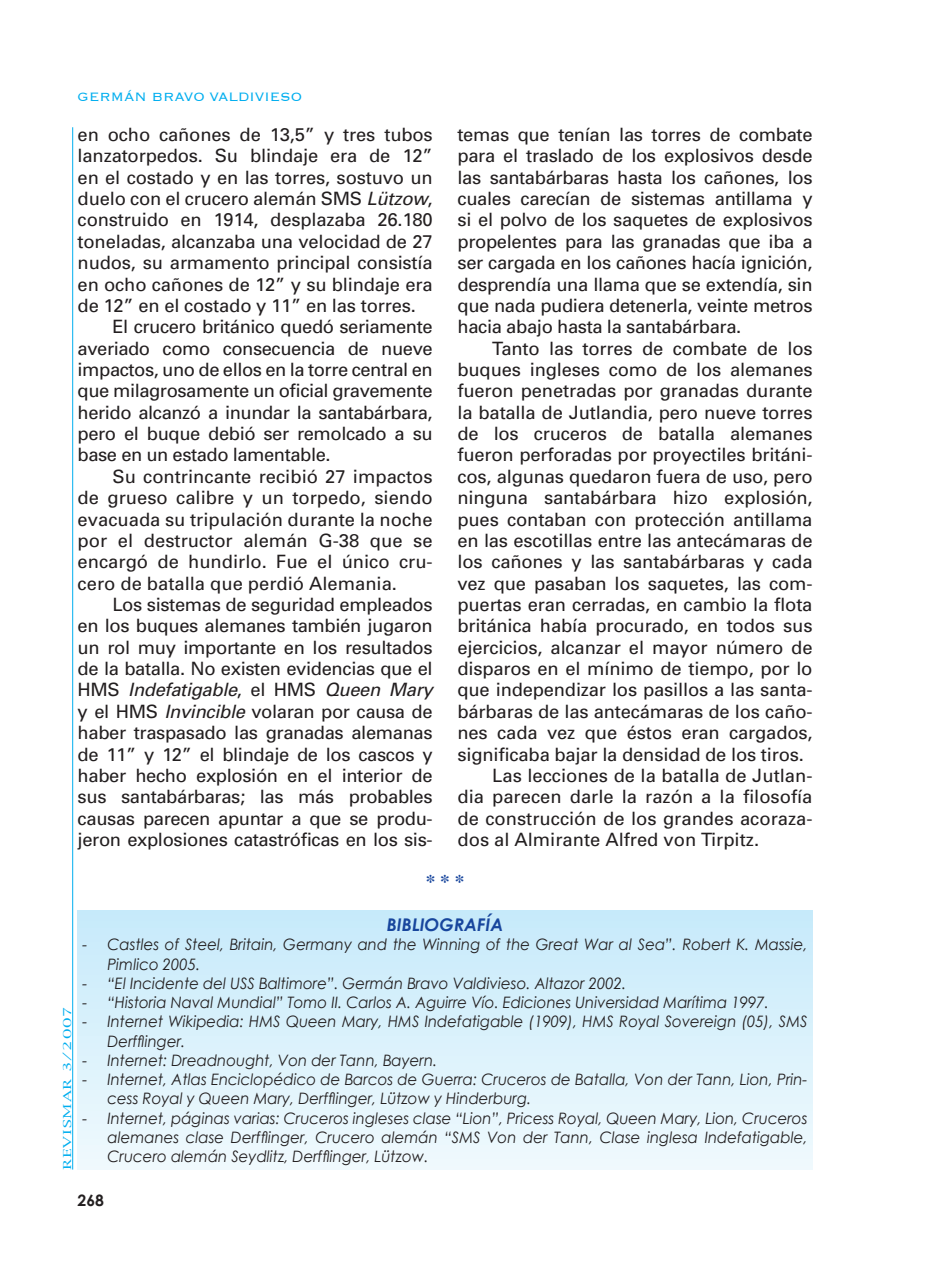
<style>
.page{position:relative;width:925px;height:1272px;background:#fff}
.page>*{position:absolute;margin:0;border:0;box-sizing:border-box;transform-origin:0 0}
.t1{font:700 19.25px "Times";color:#18469d}
.t2{font:18.38px/21.3px "Univers";letter-spacing:-.01em;color:#231f20;text-align:justify}
.t3{font:italic 18.38px "Univers";letter-spacing:-.02em;color:#231f20}
.t4{font:italic 700 17.5px "Century Gothic";color:#18469d}
.t5{font:italic 15.75px/19.2px "Century Gothic";color:#231f20;scale:.95 1}
.t6{font:300 15.75px "Copperplate";color:#00aeef}
.t7{font:700 15.75px "Century Gothic";color:#231f20}
.t8{font:10.5px "New York";letter-spacing:.05em;color:#00aeef;scale:1.5 1}
.s1{font-style:italic}
.s2{font-style:normal}
</style>
<div class="page">
<hr style="left:72px;top:127px;width:1px;height:1042px;background:#00aeef">
<div style="left:78px;top:910px;width:734px;height:259px;background:linear-gradient(to bottom,#c6eafa,#f0f9fd)"></div>
<p class="t6" style="left:78px;top:87px;width:226px">GERMÁN BRAVO VALDIVIESO</p>
<p class="t2" style="left:78px;top:124px;width:356px">en ocho cañones de 13,5” y tres tubos</p>
<p class="t2" style="left:78px;top:145px;width:356px">lanzatorpedos. Su blindaje era de 12”</p>
<p class="t2" style="left:78px;top:167px;width:356px">en el costado y en las torres, sostuvo un</p>
<p class="t2" style="left:78px;top:188px;width:356px">duelo con el crucero alemán SMS <span class="s1">Lützow</span>,</p>
<p class="t2" style="left:78px;top:209px;width:356px">construido en 1914, desplazaba 26.180</p>
<p class="t2" style="left:78px;top:231px;width:356px">toneladas, alcanzaba una velocidad de 27</p>
<p class="t2" style="left:78px;top:252px;width:356px">nudos, su armamento principal consistía</p>
<p class="t2" style="left:78px;top:273px;width:356px">en ocho cañones de 12” y su blindaje era</p>
<p class="t2" style="left:78px;top:295px;width:339px">de 12” en el costado y 11” en las torres.</p>
<p class="t2" style="left:112px;top:316px;width:321px">El crucero británico quedó seriamente</p>
<p class="t2" style="left:78px;top:337px;width:356px">averiado como consecuencia de nueve</p>
<p class="t2" style="left:78px;top:359px;width:356px">impactos, uno de ellos en la torre central en</p>
<p class="t2" style="left:78px;top:380px;width:356px">que milagrosamente un oficial gravemente</p>
<p class="t2" style="left:78px;top:402px;width:356px">herido alcanzó a inundar la santabárbara,</p>
<p class="t2" style="left:78px;top:423px;width:356px">pero el buque debió ser remolcado a su</p>
<p class="t2" style="left:78px;top:444px;width:254px">base en un estado lamentable.</p>
<p class="t2" style="left:112px;top:466px;width:321px">Su contrincante recibió 27 impactos</p>
<p class="t2" style="left:78px;top:487px;width:356px">de grueso calibre y un torpedo, siendo</p>
<p class="t2" style="left:78px;top:508px;width:356px">evacuada su tripulación durante la noche</p>
<p class="t2" style="left:78px;top:530px;width:356px">por el destructor alemán G-38 que se</p>
<p class="t2" style="left:78px;top:551px;width:356px">encargó de hundirlo. Fue el único cru-</p>
<p class="t2" style="left:78px;top:572px;width:321px">cero de batalla que perdió Alemania.</p>
<p class="t2" style="left:112px;top:594px;width:321px">Los sistemas de seguridad empleados</p>
<p class="t2" style="left:78px;top:615px;width:356px">en los buques alemanes también jugaron</p>
<p class="t2" style="left:78px;top:636px;width:356px">un rol muy importante en los resultados</p>
<p class="t2" style="left:78px;top:658px;width:356px">de la batalla. No existen evidencias que el</p>
<p class="t3" style="left:78px;top:679px;width:356px"><span class="s2">HMS</span> Indefatigable<span class="s2">, el HMS</span> Queen Mary</p>
<p class="t2" style="left:78px;top:700px;width:356px">y el HMS <span class="s1">Invincible</span> volaran por causa de</p>
<p class="t2" style="left:78px;top:722px;width:356px">haber traspasado las granadas alemanas</p>
<p class="t2" style="left:78px;top:743px;width:356px">de 11” y 12” el blindaje de los cascos y</p>
<p class="t2" style="left:78px;top:764px;width:356px">haber hecho explosión en el interior de</p>
<p class="t2" style="left:78px;top:786px;width:356px">sus santabárbaras; las más probables</p>
<p class="t2" style="left:78px;top:807px;width:356px">causas parecen apuntar a que se produ-</p>
<p class="t2" style="left:78px;top:829px;width:356px">jeron explosiones catastróficas en los sis-</p>
<p class="t2" style="left:457px;top:124px;width:356px">temas que tenían las torres de combate para el traslado de los explosivos desde las santabárbaras hasta los cañones, los cuales carecían de sistemas antillama y si el polvo de los saquetes de explosivos propelentes para las granadas que iba a ser cargada en los cañones hacía ignición, desprendía una llama que se extendía, sin que nada pudiera detenerla, veinte metros hacia abajo hasta la santabárbara.</p>
<p class="t2" style="left:492px;top:337px;width:321px">Tanto las torres de combate de los</p>
<p class="t2" style="left:457px;top:359px;width:356px">buques ingleses como de los alemanes</p>
<p class="t2" style="left:457px;top:380px;width:356px">fueron penetradas por granadas durante</p>
<p class="t2" style="left:457px;top:402px;width:356px">la batalla de Jutlandia, pero nueve torres</p>
<p class="t2" style="left:457px;top:423px;width:356px">de los cruceros de batalla alemanes</p>
<p class="t2" style="left:457px;top:444px;width:356px">fueron perforadas por proyectiles británi-</p>
<p class="t2" style="left:457px;top:466px;width:356px">cos, algunas quedaron fuera de uso, pero</p>
<p class="t2" style="left:457px;top:487px;width:356px">ninguna santabárbara hizo explosión,</p>
<p class="t2" style="left:457px;top:508px;width:356px">pues contaban con protección antillama</p>
<p class="t2" style="left:457px;top:530px;width:356px">en las escotillas entre las antecámaras de</p>
<p class="t2" style="left:457px;top:551px;width:356px">los cañones y las santabárbaras y cada</p>
<p class="t2" style="left:457px;top:572px;width:356px">vez que pasaban los saquetes, las com-</p>
<p class="t2" style="left:457px;top:594px;width:356px">puertas eran cerradas, en cambio la flota</p>
<p class="t2" style="left:457px;top:615px;width:356px">británica había procurado, en todos sus</p>
<p class="t2" style="left:457px;top:636px;width:356px">ejercicios, alcanzar el mayor número de</p>
<p class="t2" style="left:457px;top:658px;width:356px">disparos en el mínimo de tiempo, por lo</p>
<p class="t2" style="left:457px;top:679px;width:356px">que independizar los pasillos a las santa-</p>
<p class="t2" style="left:457px;top:700px;width:356px">bárbaras de las antecámaras de los caño-</p>
<p class="t2" style="left:457px;top:722px;width:356px">nes cada vez que éstos eran cargados,</p>
<p class="t2" style="left:457px;top:743px;width:348px">significaba bajar la densidad de los tiros.</p>
<p class="t2" style="left:492px;top:764px;width:321px">Las lecciones de la batalla de Jutlan-</p>
<p class="t2" style="left:457px;top:786px;width:356px">dia parecen darle la razón a la filosofía</p>
<p class="t2" style="left:457px;top:807px;width:356px">de construcción de los grandes acoraza-</p>
<p class="t2" style="left:457px;top:829px;width:303px">dos al Almirante Alfred von Tirpitz.</p>
<p class="t1" style="left:425px;top:862px;width:40px">* * *</p>
<p class="t8" style="left:61px;top:1169px;width:110px;rotate:-90deg">REVISMAR 3/2007</p>
<p class="t4" style="left:386px;top:913px;width:118px">BIBLIOGRAFÍA</p>
<p class="t5" style="left:107px;top:934px;width:738px;text-indent:-25px">- Castles of Steel, Britain, Germany and the Winning of the Great War al Sea”. Robert K. Massie,<br>Pimlico 2005.</p>
<p class="t5" style="left:83px;top:973px;width:573px">- “El Incidente del USS Baltimore”. Germán Bravo Valdivieso. Altazor 2002.</p>
<p class="t5" style="left:83px;top:992px;width:723px">- “Historia Naval Mundial” Tomo II. Carlos A. Aguirre Vío. Ediciones Universidad Marítima 1997.</p>
<p class="t5" style="left:107px;top:1011px;width:738px;text-indent:-25px">- Internet Wikipedia: HMS Queen Mary, HMS Indefatigable (1909), HMS Royal Sovereign (05), SMS<br>Derfflinger.</p>
<p class="t5" style="left:83px;top:1050px;width:375px">- Internet: Dreadnought, Von der Tann, Bayern.</p>
<p class="t5" style="left:107px;top:1069px;width:738px;text-indent:-25px">- Internet, Atlas Enciclopédico de Barcos de Guerra: Cruceros de Batalla, Von der Tann, Lion, Prin&shy;cess Royal y Queen Mary, Derfflinger, Lützow y Hinderburg.</p>
<p class="t5" style="left:107px;top:1108px;width:738px;text-align:justify;text-indent:-25px">- Internet, páginas varias: Cruceros ingleses clase “Lion”, Pricess Royal, Queen Mary, Lion, Cruceros alemanes clase Derfflinger, Crucero alemán “SMS Von der Tann, Clase inglesa Indefatigable, Crucero alemán Seydlitz, Derfflinger, Lützow.</p>
<p class="t7" style="left:78px;top:1190px;width:28px">268</p>
</div>
